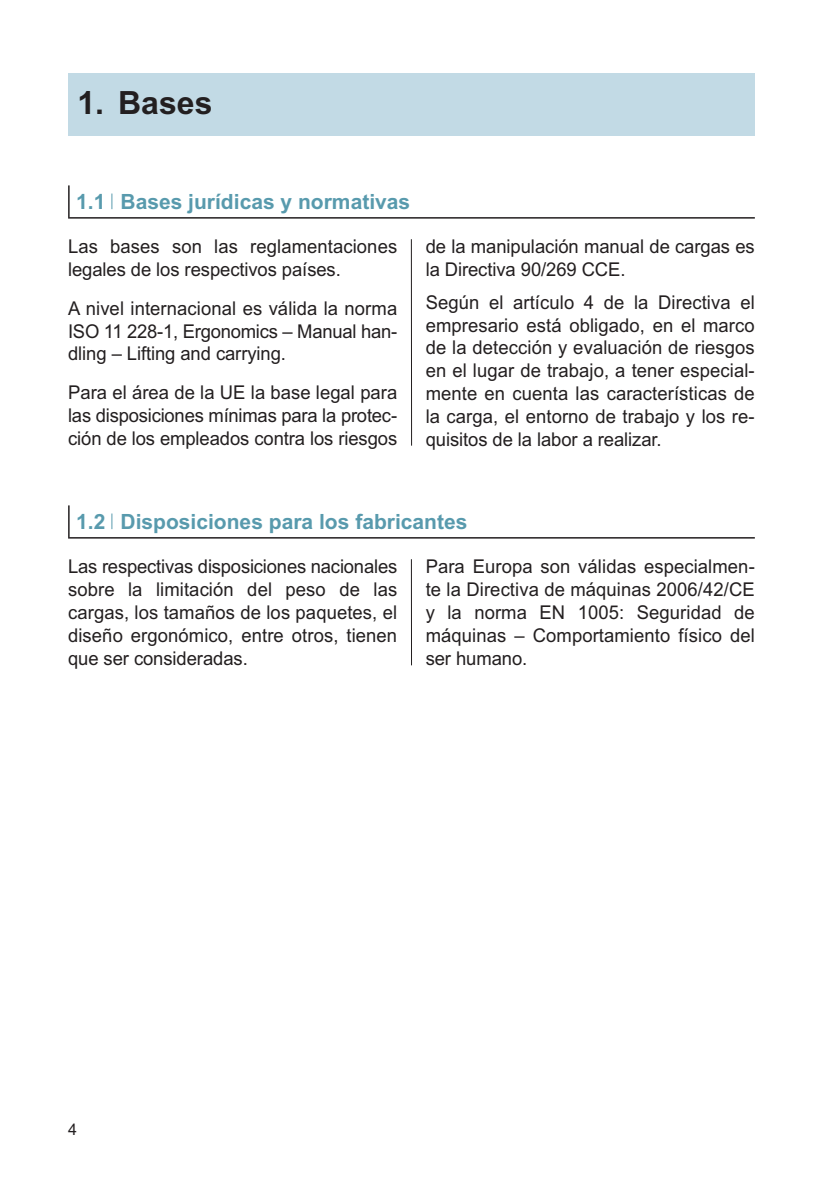
<style>
.page{position:relative;width:840px;height:1191px;background:#fff}
.page>*{position:absolute;margin:0;border:0;box-sizing:border-box;transform-origin:0 0}
.t1{font:700 32px "Arial";color:#231f20}
.t2{font:700 21px "Arial";color:#589aad}
.t3{font:19px/22.8px "Arial";letter-spacing:-.005em;color:#231f20;text-align:justify}
.t4{font:16px "Arial";color:#231f20}
</style>
<div class="page">
<div style="left:68px;top:74px;width:686px;height:62px;background:#c2dae5"></div>
<hr style="left:410px;top:239px;width:2px;height:206px;background:#231f20">
<hr style="left:68px;top:217px;width:686px;height:2px;background:#231f20">
<hr style="left:68px;top:185px;width:2px;height:32px;background:#231f20">
<svg style="left:111px;top:193px;width:1px;height:16px"></svg>
<hr style="left:410px;top:559px;width:2px;height:106px;background:#231f20">
<hr style="left:68px;top:537px;width:686px;height:1px;background:#231f20">
<hr style="left:68px;top:505px;width:2px;height:32px;background:#231f20">
<svg style="left:111px;top:513px;width:1px;height:16px"></svg>
<h1 class="t1" style="left:77px;top:85px;width:136px">1. Bases</h1>
<p class="t2" style="left:76px;top:189px;width:335px">1.1 Bases jurídicas y normativas</p>
<p class="t3" style="left:68px;top:235px;width:330px">Las bases son las reglamentaciones legales de los respectivos países.</p>
<p class="t3" style="left:68px;top:297px;width:330px">A nivel internacional es válida la norma ISO 11 228-1, Ergonomics – Manual han&shy;dling – Lifting and carrying.</p>
<p class="t3" style="left:68px;top:381px;width:330px">Para el área de la UE la base legal para las disposiciones mínimas para la protec&shy;ción de los empleados contra los riesgos</p>
<p class="t3" style="left:425px;top:235px;width:330px">de la manipulación manual de cargas es la Directiva 90/269 CCE.</p>
<p class="t3" style="left:425px;top:291px;width:330px">Según el artículo 4 de la Directiva el empresario está obligado, en el marco de la detección y evaluación de riesgos en el lugar de trabajo, a tener especial&shy;mente en cuenta las características de la carga, el entorno de trabajo y los re&shy;quisitos de la labor a realizar.</p>
<p class="t2" style="left:76px;top:509px;width:392px">1.2 Disposiciones para los fabricantes</p>
<p class="t3" style="left:68px;top:555px;width:330px">Las respectivas disposiciones nacionales sobre la limitación del peso de las cargas, los tamaños de los paquetes, el diseño ergonómico, entre otros, tienen que ser consideradas.</p>
<p class="t3" style="left:425px;top:555px;width:330px">Para Europa son válidas especialmen&shy;te la Directiva de máquinas 2006/42/CE y la norma EN 1005: Seguridad de máquinas – Comportamiento físico del ser humano.</p>
<p class="t4" style="left:68px;top:1119px;width:10px">4</p>
</div>
